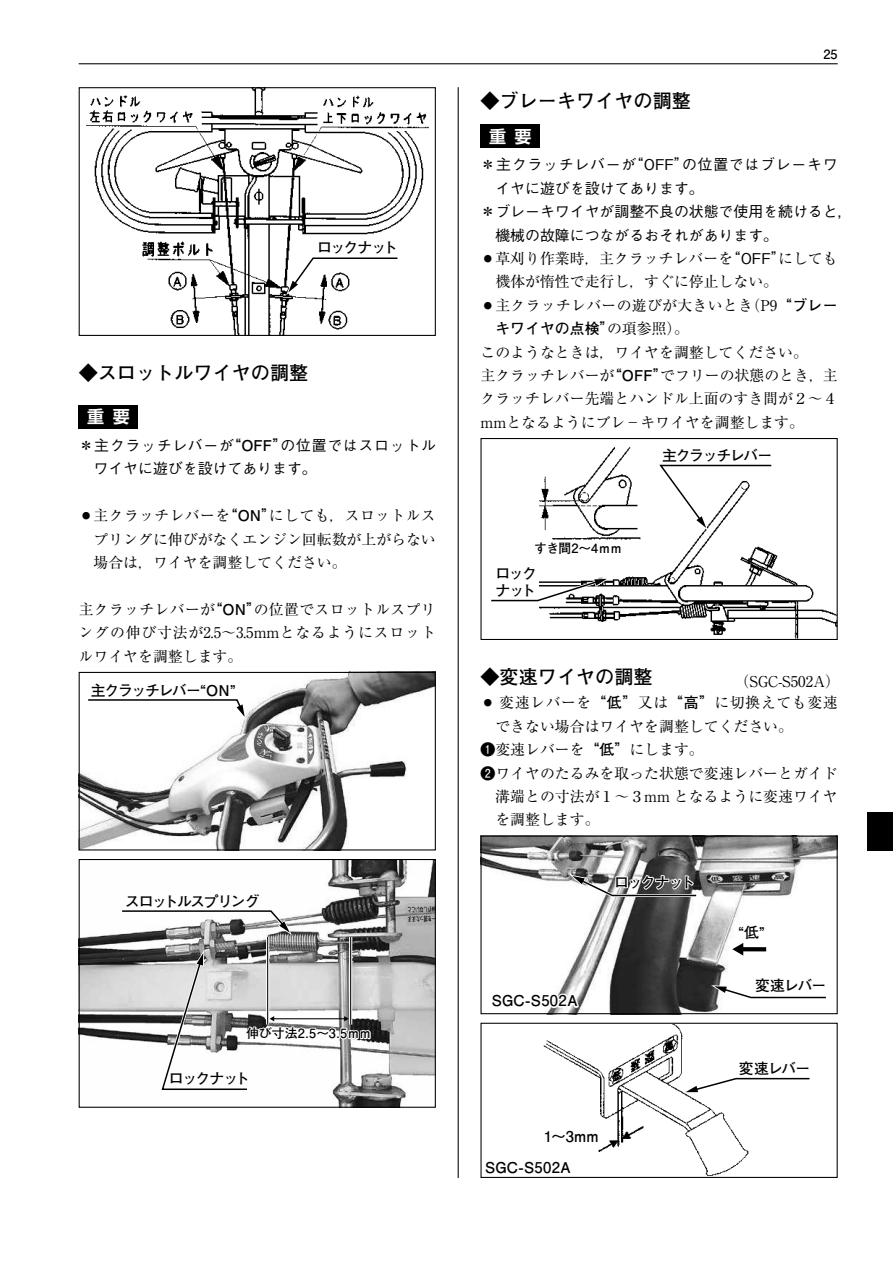
<style>
.page{position:relative;width:893px;height:1263px;background:#fff}
.page>*{position:absolute;margin:0;border:0;box-sizing:border-box;transform-origin:0 0}
.t1{font:700 19.2px "Futo Go B101 Pro";color:#000}
.t2{font:700 16.95px "Shin Go Pr 6 N De";color:#fff}
.t3{font:14.85px/23.4px "Ryumin Pro";color:#000}
.t4{font:500 14.85px/23.4px "Gothic BBB Pro";letter-spacing:.05em;color:#000}
.t5{font:500 14.85px "Gothic BBB Pro";color:#000}
.t6{font:700 14.85px/17px "Futo Go B101 Pr 6 N";letter-spacing:-.065em;color:#000}
.t7{font:14.85px "Ryumin Pro";letter-spacing:.02em;color:#000}
.t8{font:700 14.85px/30.9px "Futo Go B101 Pr 6 N";letter-spacing:.02em;color:#000}
.t9{font:14.85px "Ryumin Pro";letter-spacing:.04em;color:#000}
.t10{font:700 14.85px "Futo Go B101 Pr 6 N";letter-spacing:-.085em;color:#000}
.t11{font:700 14.85px "Futo Go B101 Pro";color:#000}
.t12{font:700 14.85px "Futo Go B101 Pr 6 N";letter-spacing:-.1em;color:#000}
.t13{font:700 12.75px "Futo Go B101 Pr 6 N";letter-spacing:-.015em;color:#000}
.t14{font:700 12.75px "Futo Go B101 Pro";color:#000}
.s1{font-family:"Futo Go B101 Pro";font-weight:700}
.s2{font-family:"Gothic BBB Pro";font-weight:500}
.s3{font-family:"Ryumin Pro";font-weight:400}
</style>
<div class="page">
<hr style="left:458px;top:87px;width:1px;height:1091px;background:#000">
<hr style="left:79px;top:63px;width:759px;height:1px;background:#000">
<div style="left:867px;top:812px;width:26px;height:38px;background:#000"></div>
<img style="left:482px;top:838px;width:354px;height:174px">
<svg style="left:729px;top:922px;width:39px;height:36px"></svg>
<svg style="left:489px;top:988px;width:92px;height:23px"></svg>
<svg style="left:711px;top:975px;width:118px;height:25px"></svg>
<svg style="left:569px;top:873px;width:130px;height:25px"></svg>
<div style="left:480px;top:836px;width:358px;height:178px;border:1px solid #000"></div>
<img style="left:543px;top:1025px;width:206px;height:151px">
<svg style="left:543px;top:1129px;width:57px;height:16px"></svg>
<svg style="left:543px;top:1155px;width:31px;height:21px"></svg>
<svg style="left:682px;top:1059px;width:128px;height:34px"></svg>
<div style="left:480px;top:1023px;width:358px;height:155px;border:1px solid #000"></div>
<img style="left:86px;top:89px;width:342px;height:245px">
<svg style="left:286px;top:238px;width:114px;height:57px"></svg>
<div style="left:79px;top:87px;width:357px;height:249px;border:1px solid #000"></div>
<img style="left:81px;top:674px;width:353px;height:174px">
<svg style="left:85px;top:679px;width:161px;height:41px"></svg>
<div style="left:79px;top:672px;width:357px;height:178px;border:1px solid #000"></div>
<img style="left:81px;top:861px;width:353px;height:245px">
<svg style="left:119px;top:891px;width:173px;height:44px"></svg>
<hr style="left:266px;top:937px;width:3px;height:87px;background:#fff">
<hr style="left:267px;top:937px;width:1px;height:87px;background:#000">
<hr style="left:349px;top:937px;width:3px;height:87px;background:#fff">
<hr style="left:350px;top:937px;width:1px;height:87px;background:#000">
<svg style="left:159px;top:950px;width:213px;height:142px"></svg>
<div style="left:79px;top:859px;width:357px;height:249px;border:1px solid #000"></div>
<img style="left:539px;top:447px;width:297px;height:191px">
<svg style="left:655px;top:447px;width:119px;height:84px"></svg>
<svg style="left:539px;top:539px;width:84px;height:18px"></svg>
<svg style="left:491px;top:564px;width:119px;height:39px"></svg>
<div style="left:480px;top:438px;width:358px;height:202px;border:1px solid #000"></div>
<div style="left:480px;top:124px;width:60px;height:24px;background:#000"></div>
<div style="left:79px;top:405px;width:59px;height:23px;background:#000"></div>
<p class="t6" style="left:317px;top:238px;width:83px">ロックナット</p>
<p class="t1" style="left:79px;top:358px;width:231px">◆スロットルワイヤの調整</p>
<p class="t2" style="left:87px;top:403px;width:44px">重要</p>
<p class="t4" style="left:94px;top:432px;width:344px;text-indent:-15px">＊主クラッチレバーが<span class="s1">“OFF”</span>の位置ではスロットルワイヤに遊びを設けてあります。</p>
<p class="t3" style="left:94px;top:503px;width:344px;text-align:justify;text-indent:-15px">○主クラッチレバーを<span class="s1">“ON”</span>にしても，スロットルスプリングに伸びがなくエンジン回転数が上がらない場合は，ワイヤを調整してください。</p>
<p class="t3" style="left:79px;top:596px;width:359px;text-align:justify">主クラッチレバーが<span class="s1">“ON”</span>の位置でスロットルスプリングの伸び寸法が2.5～3.5mmとなるようにスロットルワイヤを調整します。</p>
<p class="t10" style="left:91px;top:678px;width:146px">主クラッチレバー“ON”</p>
<p class="t12" style="left:125px;top:889px;width:137px">スロットルスプリング</p>
<p class="t13" style="left:246px;top:1023px;width:127px">伸び寸法2.5～3.5ｍｍ</p>
<p class="t6" style="left:169px;top:1069px;width:83px">ロックナット</p>
<p class="t14" style="left:823px;top:44px;width:16px">25</p>
<p class="t1" style="left:480px;top:86px;width:212px">◆ブレーキワイヤの調整</p>
<p class="t2" style="left:489px;top:122px;width:44px">重要</p>
<p class="t4" style="left:480px;top:151px;width:359px">＊主クラッチレバーが“OFF”の位置ではブレーキワ</p>
<p class="t5" style="left:495px;top:176px;width:210px">イヤに遊びを設けてあります。</p>
<p class="t5" style="left:480px;top:200px;width:374px">＊ブレーキワイヤが調整不良の状態で使用を続けると，</p>
<p class="t5" style="left:495px;top:223px;width:284px">機械の故障につながるおそれがあります。</p>
<p class="t3" style="left:495px;top:246px;width:344px;text-indent:-15px">○草刈り作業時，主クラッチレバーを<span class="s2">“OFF”</span>にしても機体が惰性で走行し，すぐに停止しない。</p>
<p class="t7" style="left:480px;top:294px;width:359px">○主クラッチレバーの遊びが大きいとき（P9<span class="s1">“ブレー</span></p>
<p class="t11" style="left:495px;top:317px;width:195px">キワイヤの点検”<span class="s3">の項参照）。</span></p>
<p class="t3" style="left:480px;top:339px;width:359px">このようなときは，ワイヤを調整してください。<br>主クラッチレバーが<span class="s1">“OFF”</span>でフリーの状態のとき，主クラッチレバー先端とハンドル上面のすき間が２～４mmとなるようにブレ－キワイヤを調整します。</p>
<p class="t13" style="left:534px;top:538px;width:90px">すき間2～4ｍｍ</p>
<p class="t6" style="left:495px;top:564px;width:43px">ロックナット</p>
<p class="t10" style="left:662px;top:444px;width:112px">主クラッチレバー</p>
<p class="t3" style="left:480px;top:669px;width:361px"><sup>◆変速ワイヤの調整</sup>　　　　　　（SGC-S502A）</p>
<p class="t9" style="left:480px;top:691px;width:359px">○ 変速レバーを<span class="s1">“低”</span>又は<span class="s1">“高”</span>に切換えても変速</p>
<p class="t3" style="left:495px;top:713px;width:299px">できない場合はワイヤを調整してください。</p>
<p class="t3" style="left:480px;top:737px;width:225px"><span class="s1">❶</span>変速レバーを<span class="s1">“低”</span>にします。</p>
<p class="t3" style="left:480px;top:760px;width:359px"><span class="s1">❷</span>ワイヤのたるみを取った状態で変速レバーとガイド</p>
<p class="t3" style="left:495px;top:784px;width:344px">溝端との寸法が１～３mm となるように変速ワイヤ</p>
<p class="t3" style="left:495px;top:807px;width:106px">を調整します。</p>
<p class="t6" style="left:614px;top:873px;width:83px">ロックナット</p>
<p class="t8" style="left:492px;top:985px;width:87px">SGC-S502A</p>
<p class="t8" style="left:485px;top:1120px;width:115px;text-indent:59px">1～3mm<br>SGC-S502A</p>
<p class="t6" style="left:738px;top:923px;width:28px">“低”</p>
<p class="t6" style="left:755px;top:976px;width:73px">変速レバー</p>
<p class="t6" style="left:739px;top:1059px;width:73px">変速レバー</p>
</div>
